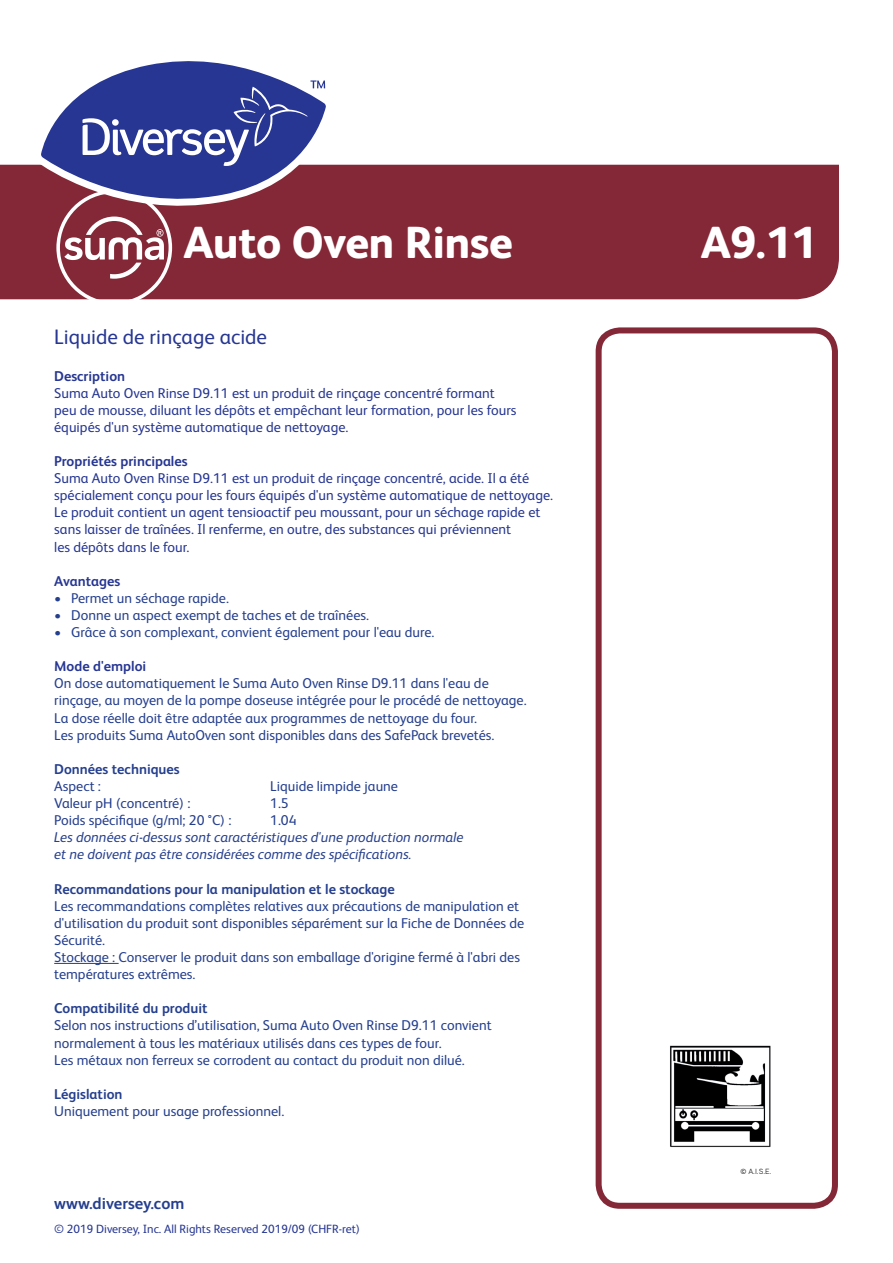
<style>
.page{position:relative;width:893px;height:1263px;background:#fff}
.page>*{position:absolute;margin:0;border:0;box-sizing:border-box;transform-origin:0 0}
.t1{font:800 45px "FS Albert Pro";letter-spacing:-.01em;color:#fff}
.t2{font:21px "FS Albert Pro";color:#263692}
.t3{font:700 16.5px "FS Albert Pro";color:#253f8e}
.t4{font:14.25px/17.1px "FS Albert Pro";color:#253f8e}
.t5{font:14.25px/17.1px "FS Albert Pro";color:#263692}
.t6{font:italic 14.25px/17.1px "FS Albert Pro";color:#253f8e}
.t7{font:700 14.25px "FS Albert Pro";color:#253f8e}
.t8{font:700 14.25px "FS Albert Pro";color:#263692}
.t9{font:12px "FS Albert Pro";color:#263692}
.t10{font:7.5px "Aaux Pro OT";color:#231f20}
</style>
<div class="page">
<div style="left:0;top:165px;width:839px;height:134px;background:#842837"></div>
<svg style="left:56px;top:226px;width:116px;height:74px"></svg>
<svg style="left:33px;top:61px;width:305px;height:165px"></svg>
<svg style="left:82px;top:80px;width:243px;height:86px"></svg>
<hr style="left:54px;top:963px;width:65px;height:1px;background:#253f8e">
<div style="left:596px;top:327px;width:242px;height:882px;border:6px solid #842837;border-radius:21px"></div>
<img style="left:670px;top:1045px;width:101px;height:102px">
<h1 class="t1" style="left:183px;top:207px;width:331px">Auto Oven Rinse</h1>
<h1 class="t1" style="left:701px;top:207px;width:117px">A9.11</h1>
<h2 class="t2" style="left:54px;top:321px;width:214px">Liquide de rinçage acide</h2>
<p class="t8" style="left:54px;top:366px;width:72px">Description</p>
<p class="t5" style="left:54px;top:383px;width:464px">Suma Auto Oven Rinse D9.11 est un produit de rinçage concentré formant peu de mousse, diluant les dépôts et empêchant leur formation, pour les fours équipés d'un système automatique de nettoyage.</p>
<p class="t8" style="left:54px;top:451px;width:135px">Propriétés principales</p>
<p class="t5" style="left:54px;top:469px;width:500px">Suma Auto Oven Rinse D9.11 est un produit de rinçage concentré, acide. Il a été spécialement conçu pour les fours équipés d'un système automatique de nettoyage.<br>Le produit contient un agent tensioactif peu moussant, pour un séchage rapide et sans laisser de traînées. Il renferme, en outre, des substances qui préviennent<br>les dépôts dans le four.</p>
<p class="t8" style="left:54px;top:571px;width:67px">Avantages</p>
<p class="t4" style="left:54px;top:588px;width:176px">• Permet un séchage rapide.</p>
<p class="t4" style="left:54px;top:605px;width:316px">• Donne un aspect exempt de taches et de traînées.</p>
<p class="t4" style="left:54px;top:622px;width:382px">• Grâce à son complexant, convient également pour l'eau dure.</p>
<p class="t8" style="left:54px;top:656px;width:94px">Mode d'emploi</p>
<p class="t4" style="left:54px;top:674px;width:474px">On dose automatiquement le Suma Auto Oven Rinse D9.11 dans l'eau de rinçage, au moyen de la pompe doseuse intégrée pour le procédé de nettoyage.<br>La dose réelle doit être adaptée aux programmes de nettoyage du four.<br>Les produits Suma AutoOven sont disponibles dans des SafePack brevetés.</p>
<p class="t7" style="left:54px;top:759px;width:127px">Données techniques</p>
<p class="t4" style="left:54px;top:776px;width:48px">Aspect :</p>
<p class="t4" style="left:270px;top:776px;width:129px">Liquide limpide jaune</p>
<p class="t4" style="left:54px;top:793px;width:138px">Valeur pH (concentré) :</p>
<p class="t4" style="left:270px;top:793px;width:20px">1.5</p>
<p class="t4" style="left:54px;top:811px;width:179px">Poids spécifique (g/ml; 20 °C) :</p>
<p class="t4" style="left:270px;top:811px;width:28px">1.04</p>
<p class="t6" style="left:54px;top:828px;width:411px">Les données ci-dessus sont caractéristiques d'une production normale et ne doivent pas être considérées comme des spécifications.</p>
<p class="t7" style="left:54px;top:879px;width:342px">Recommandations pour la manipulation et le stockage</p>
<p class="t4" style="left:54px;top:896px;width:472px">Les recommandations complètes relatives aux précautions de manipulation et d'utilisation du produit sont disponibles séparément sur la Fiche de Données de Sécurité.<br>Stockage : Conserver le produit dans son emballage d'origine fermé à l'abri des températures extrêmes.</p>
<p class="t7" style="left:54px;top:998px;width:155px">Compatibilité du produit</p>
<p class="t4" style="left:54px;top:1016px;width:439px">Selon nos instructions d’utilisation, Suma Auto Oven Rinse D9.11 convient normalement à tous les matériaux utilisés dans ces types de four.<br>Les métaux non ferreux se corrodent au contact du produit non dilué.</p>
<p class="t7" style="left:54px;top:1084px;width:70px">Législation</p>
<p class="t4" style="left:54px;top:1101px;width:232px">Uniquement pour usage professionnel.</p>
<p class="t3" style="left:54px;top:1191px;width:132px">www.diversey.com</p>
<p class="t9" style="left:54px;top:1220px;width:307px">© 2019 Diversey, Inc. All Rights Reserved 2019/09 (CHFR-ret)</p>
<p class="t10" style="left:740px;top:1166px;width:32px">© A.I.S.E.</p>
</div>
